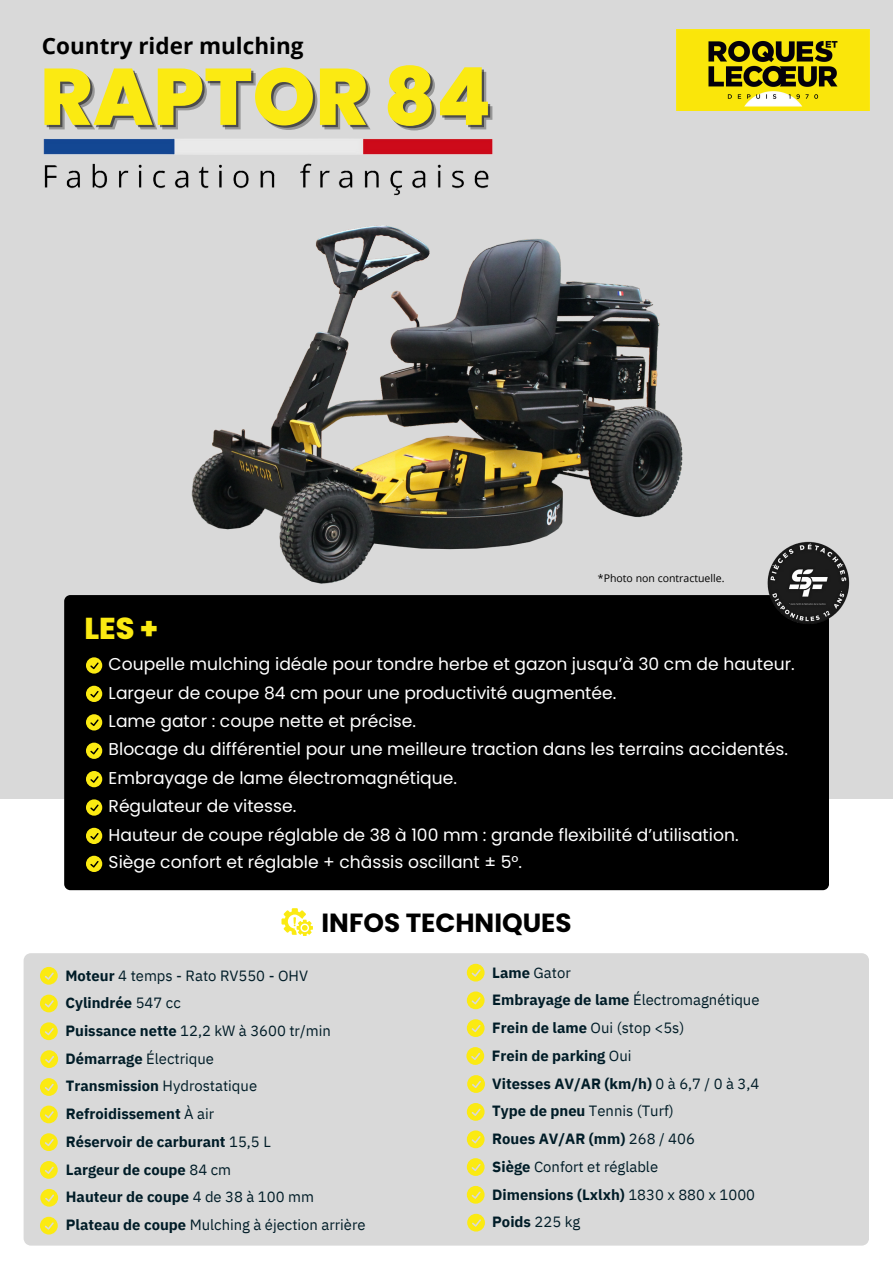
<style>
.page{position:relative;width:893px;height:1263px;background:#fff}
.page>*{position:absolute;margin:0;border:0;box-sizing:border-box;transform-origin:0 0}
.t1{font:800 80.03px "Poppins";color:#fbea12}
.t2{font:800 30.15px "Poppins";color:#fbea12}
.t3{font:700 26.25px "Poppins";color:#000}
.t4{font:700 22.5px "Open Sans";color:#000}
.t5{font:17.1px "Poppins";color:#fff}
.t6{font:14.85px "IBM Plex Sans";color:#001c27}
.t7{font:700 14.85px "IBM Plex Sans";color:#001c27}
.t8{font:10.5px "Open Sans";color:#000}
.s1{font-weight:700}
.s2{font-weight:400}
</style>
<div class="page">
<div style="left:0;top:0;width:893px;height:799px;background:#d9d9d9"></div>
<svg style="left:281px;top:908px;width:32px;height:28px"></svg>
<div style="left:24px;top:953px;width:845px;height:292px;background:#d9d9d9"></div>
<svg style="left:40px;top:967px;width:18px;height:18px"></svg>
<svg style="left:40px;top:994px;width:18px;height:18px"></svg>
<svg style="left:40px;top:1022px;width:18px;height:18px"></svg>
<svg style="left:40px;top:1050px;width:18px;height:18px"></svg>
<svg style="left:40px;top:1078px;width:18px;height:18px"></svg>
<svg style="left:40px;top:1105px;width:18px;height:18px"></svg>
<svg style="left:40px;top:1133px;width:18px;height:18px"></svg>
<svg style="left:40px;top:1161px;width:18px;height:18px"></svg>
<svg style="left:40px;top:1189px;width:18px;height:17px"></svg>
<svg style="left:40px;top:1217px;width:18px;height:17px"></svg>
<svg style="left:467px;top:964px;width:17px;height:17px"></svg>
<svg style="left:467px;top:991px;width:17px;height:18px"></svg>
<svg style="left:467px;top:1019px;width:17px;height:18px"></svg>
<svg style="left:467px;top:1075px;width:18px;height:18px"></svg>
<svg style="left:467px;top:1103px;width:17px;height:18px"></svg>
<svg style="left:467px;top:1130px;width:17px;height:18px"></svg>
<svg style="left:467px;top:1158px;width:17px;height:18px"></svg>
<svg style="left:467px;top:1186px;width:17px;height:18px"></svg>
<svg style="left:467px;top:1214px;width:18px;height:17px"></svg>
<svg style="left:466px;top:1047px;width:18px;height:18px"></svg>
<img style="left:676px;top:29px;width:193px;height:82px">
<div style="left:64px;top:595px;width:764px;height:295px;background:#000;border-radius:6px"></div>
<svg style="left:86px;top:743px;width:16px;height:16px"></svg>
<svg style="left:86px;top:828px;width:16px;height:16px"></svg>
<svg style="left:86px;top:686px;width:16px;height:16px"></svg>
<svg style="left:86px;top:714px;width:16px;height:16px"></svg>
<svg style="left:86px;top:771px;width:16px;height:16px"></svg>
<svg style="left:86px;top:799px;width:16px;height:17px"></svg>
<svg style="left:86px;top:856px;width:16px;height:16px"></svg>
<svg style="left:86px;top:657px;width:16px;height:17px"></svg>
<img style="left:769px;top:541px;width:81px;height:85px">
<img style="left:43px;top:138px;width:450px;height:9px">
<img style="left:43px;top:147px;width:726px;height:506px">
<p class="t4" style="left:42px;top:30px;width:263px">Country rider mulching</p>
<h5 class="t1" style="left:40px;top:41px;width:453px">RAPTOR 84</h5>
<p class="t2" style="left:84px;top:607px;width:75px">LES +</p>
<p class="t8" style="left:598px;top:571px;width:128px">*Photo non contractuelle.</p>
<p class="t5" style="left:109px;top:652px;width:687px">Coupelle mulching idéale pour tondre herbe et gazon jusqu’à 30 cm de hauteur.</p>
<p class="t5" style="left:109px;top:680px;width:509px">Largeur de coupe 84 cm pour une productivité augmentée.</p>
<p class="t5" style="left:109px;top:709px;width:309px">Lame gator : coupe nette et précise.</p>
<p class="t5" style="left:109px;top:766px;width:350px">Embrayage de lame électromagnétique.</p>
<p class="t5" style="left:109px;top:794px;width:189px">Régulateur de vitesse.</p>
<p class="t5" style="left:109px;top:850px;width:415px">Siège confort et réglable + châssis oscillant ± 5°.</p>
<h3 class="t5" style="left:109px;top:737px;width:681px">Blocage du différentiel pour une meilleure traction dans les terrains accidentés.</h3>
<p class="t5" style="left:109px;top:823px;width:631px">Hauteur de coupe réglable de 38 à 100 mm : grande flexibilité d’utilisation.</p>
<p class="t3" style="left:321px;top:905px;width:252px">INFOS TECHNIQUES</p>
<p class="t6" style="left:65px;top:965px;width:244px"><span class="s1">Moteur</span> 4 temps - Rato RV550 - OHV</p>
<h5 class="t7" style="left:65px;top:993px;width:117px">Cylindrée <span class="s2">547 cc</span></h5>
<p class="t6" style="left:65px;top:1021px;width:267px"><span class="s1">Puissance nette</span> 12,2 kW à 3600 tr/min</p>
<p class="t6" style="left:65px;top:1048px;width:150px"><span class="s1">Démarrage</span> Électrique</p>
<p class="t6" style="left:66px;top:1076px;width:193px"><span class="s1">Transmission</span> Hydrostatique</p>
<h5 class="t7" style="left:66px;top:1104px;width:150px">Refroidissement <span class="s2">À air</span></h5>
<h5 class="t7" style="left:66px;top:1132px;width:206px">Réservoir de carburant <span class="s2">15,5 L</span></h5>
<h5 class="t7" style="left:66px;top:1159px;width:167px">Largeur de coupe <span class="s2">84 cm</span></h5>
<p class="t7" style="left:66px;top:1187px;width:250px">Hauteur de coupe <span class="s2">4 de 38 à 100 mm</span></p>
<h5 class="t6" style="left:66px;top:1215px;width:301px"><span class="s1">Plateau de coupe</span> Mulching à éjection arrière</h5>
<h5 class="t6" style="left:492px;top:962px;width:80px"><span class="s1">Lame</span> Gator</h5>
<p class="t6" style="left:492px;top:990px;width:269px"><span class="s1">Embrayage de lame</span> Électromagnétique</p>
<p class="t6" style="left:492px;top:1017px;width:194px"><span class="s1">Frein de lame</span> Oui (stop &lt;5s)</p>
<h5 class="t7" style="left:492px;top:1045px;width:141px">Frein de parking <span class="s2">Oui</span></h5>
<h4 class="t7" style="left:492px;top:1074px;width:269px">Vitesses AV/AR (km/h) <span class="s2">0 à 6,7 / 0 à 3,4</span></h4>
<h1 class="t6" style="left:492px;top:1101px;width:183px"><span class="s1">Type de pneu</span> Tennis (Turf)</h1>
<p class="t7" style="left:492px;top:1129px;width:204px">Roues AV/AR (mm) <span class="s2">268 / 406</span></p>
<p class="t6" style="left:492px;top:1156px;width:167px"><span class="s1">Siège</span> Confort et réglable</p>
<p class="t7" style="left:492px;top:1184px;width:264px">Dimensions (Lxlxh) <span class="s2">1830 x 880 x 1000</span></p>
<p class="t7" style="left:492px;top:1212px;width:90px">Poids <span class="s2">225 kg</span></p>
</div>
